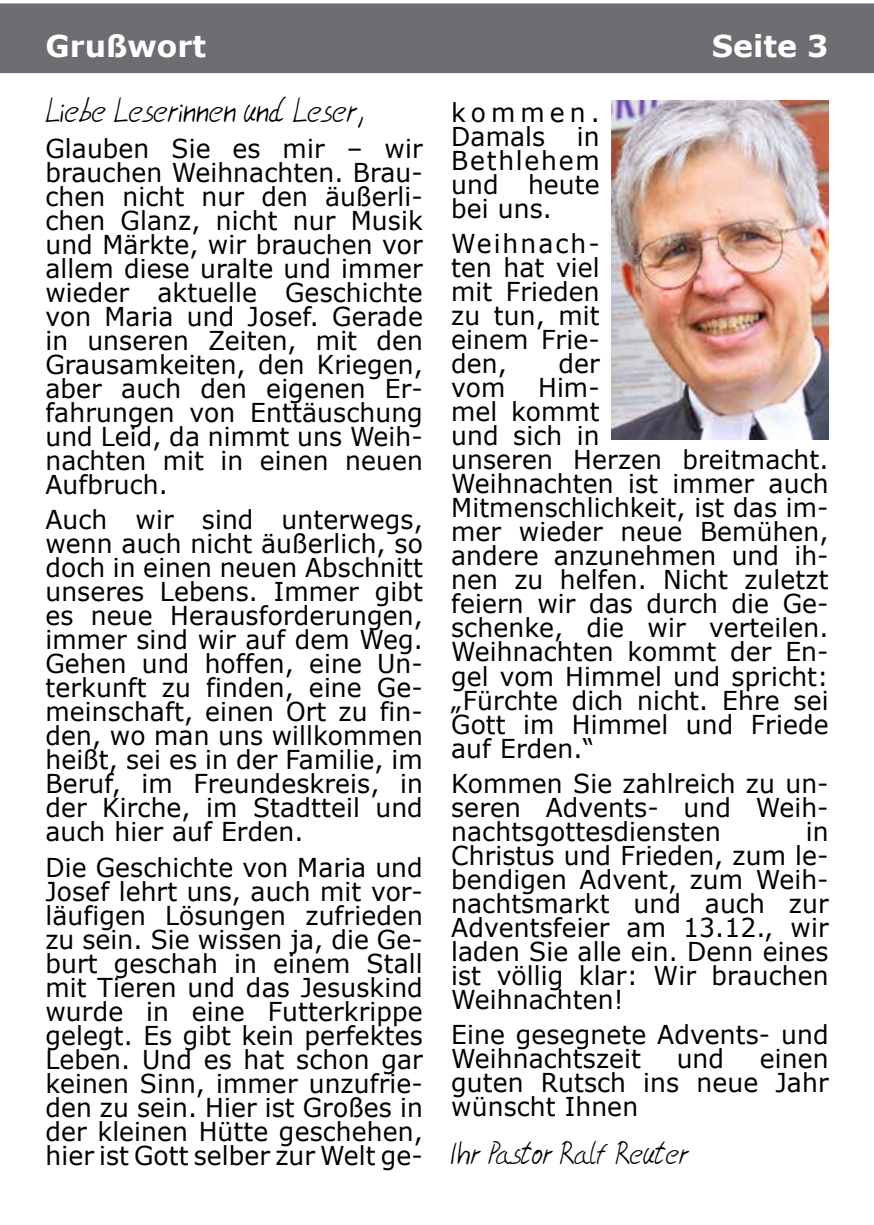
<style>
.page{position:relative;width:874px;height:1225px;background:#fff}
.page>*{position:absolute;margin:0;border:0;box-sizing:border-box;transform-origin:0 0}
.t1{font:700 30px "Verdana";color:#fff}
.t2{font:28px "Felix Hoffmann";color:#000}
.t3{font:26px/24px "Verdana";letter-spacing:.005em;color:#000;text-align:justify;scale:.96 1}
.t4{font:26px "Felix Hoffmann";color:#000}
</style>
<div class="page">
<div style="left:0;top:3px;width:873px;height:71px;background:#6d6e71"></div>
<img style="left:611px;top:100px;width:217px;height:339px">
<p class="t1" style="left:45px;top:25px;width:162px">Grußwort</p>
<p class="t2" style="left:45px;top:96px;width:323px">Liebe Leserinnen und Leser,</p>
<p class="t3" style="left:45px;top:136px;width:394px">Glauben Sie es mir – wir brauchen Weihnachten. Brau&shy;chen nicht nur den äußerli&shy;chen Glanz, nicht nur M usik und Märkte, wir brauchen vor allem diese uralte und immer wieder aktuelle Geschichte von Maria und Josef. Gerade in unseren Zeiten, mit den Grausamkeiten, den Kriegen, aber auch den eigenen Er&shy;fahrungen von Enttäuschung und Leid, da nimmt uns Weih&shy;nachten mit in einen neuen Aufbruch.</p>
<p class="t3" style="left:45px;top:507px;width:394px">Auch wir sind unterwegs, wenn auch nicht äußerlich, so doch in einen neuen Abschnitt unseres Lebens. Immer gibt es neue Herausforderungen, immer sind wir auf dem Weg.<br>Gehen und hoffen, eine U n&shy;terkunft zu finden, eine Ge&shy;meinschaft, einen Ort zu fin&shy;den, wo man uns willkommen heißt, sei es in der Familie, im Beruf, im Freundeskreis, in der Kirche, im Stadtteil und auch hier auf Erden.</p>
<p class="t3" style="left:45px;top:855px;width:394px">Die Geschichte von Maria und Josef lehrt uns, auch mit vor&shy;läufigen Lösungen zufrieden zu sein. Sie wissen ja, die Ge&shy;burt geschah in einem Stall mit Tieren und das Jesuskind wurde in eine Futterkrippe gelegt. Es gibt kein perfektes Leben. U nd es hat schon gar keinen Sinn, immer unzufrie&shy;den zu sein. H ier ist Großes in der kleinen H ütte geschehen, hier ist Gott selber zur Welt ge-</p>
<p class="t1" style="left:711px;top:25px;width:118px">Seite 3</p>
<p class="t3" style="left:451px;top:100px;width:156px">kommen.<br>Damals in Bethlehem und heute bei uns.</p>
<p class="t3" style="left:451px;top:232px;width:156px">Weihnach&shy;ten hat viel mit Frieden zu tun, mit einem Frie&shy;den,</p>
<p class="t3" style="left:558px;top:352px;width:45px">der</p>
<p class="t3" style="left:451px;top:376px;width:394px;text-align:left;text-indent:87px">Him-<br>mel kommt<br>und sich in<br>unseren Herzen breitmacht.<br>Weihnachten ist immer auch<br>M itmenschlichkeit, ist das im&shy;mer wieder neue Bemühen, andere anzunehmen und ih&shy;nen zu helfen. N icht zuletzt feiern wir das durch die Ge&shy;schenke, die wir verteilen.<br>Weihnachten kommt der En&shy;gel vom H immel und spricht: „Fürchte dich nicht. Ehre sei<br>Gott im H immel und Friede auf Erden.“</p>
<p class="t3" style="left:451px;top:771px;width:394px">Kommen Sie zahlreich zu un&shy;seren Advents- und Weih&shy;nachtsgottesdiensten</p>
<p class="t3" style="left:451px;top:376px;width:58px">vom</p>
<p class="t3" style="left:451px;top:819px;width:394px;text-indent:354px">in Christus und Frieden, zum le&shy;bendigen Advent, zum Weih&shy;nachtsmarkt und auch zur Adventsfeier am 13.12., wir laden Sie alle ein. Denn eines ist völlig klar: Wir brauchen Weihnachten!</p>
<p class="t3" style="left:451px;top:1022px;width:394px">Eine gesegnete Advents- und<br>Weihnachtszeit</p>
<p class="t3" style="left:676px;top:1046px;width:51px">und</p>
<p class="t3" style="left:451px;top:1046px;width:394px;text-indent:308px">einen guten Rutsch ins neue Jahr wünscht Ihnen</p>
<p class="t4" style="left:451px;top:1139px;width:239px">Ihr Pastor Ralf Reuter</p>
</div>
